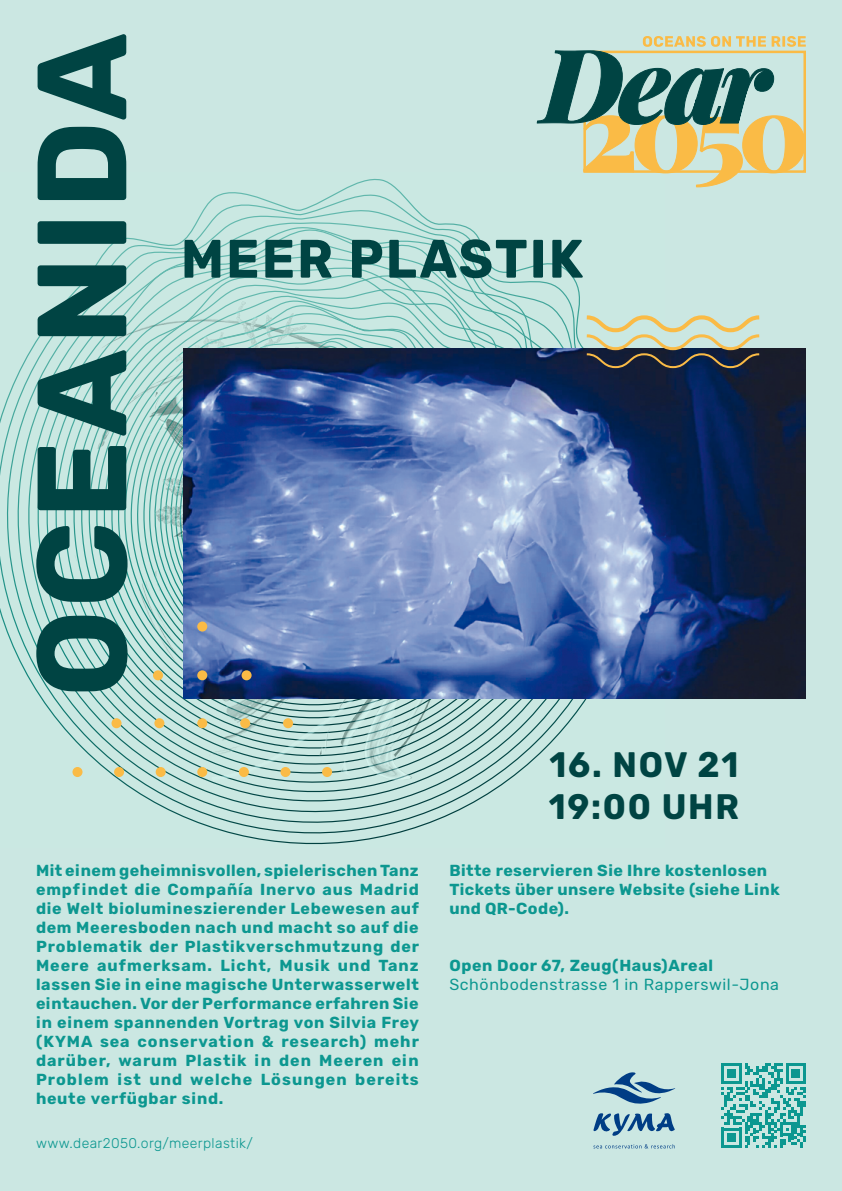
<style>
.page{position:relative;width:842px;height:1191px;background:#cbe7e2}
.page>*{position:absolute;margin:0;border:0;box-sizing:border-box;transform-origin:0 0}
.t1{font:700 126.7px "Rubik";letter-spacing:.03em;color:#004443;scale:.96 1}
.t2{font:700 54px "Rubik";letter-spacing:.04em;color:#004443;scale:.96 1}
.t3{font:700 35.4px/42px "Rubik";letter-spacing:.05em;color:#004443;scale:.96 1}
.t4{font:700 16px/19px "Rubik";letter-spacing:.03em;color:#0c9790}
.t5{font:16px "Rubik";letter-spacing:.04em;color:#0c9790}
.t6{font:300 14px "Rubik";letter-spacing:.03em;color:#0c9790}
</style>
<div class="page">
<svg style="left:0;top:179px;width:659px;height:665px"></svg>
<img style="left:74px;top:301px;width:405px;height:479px">
<img style="left:183px;top:348px;width:622px;height:350px">
<svg style="left:537px;top:36px;width:269px;height:151px"></svg>
<svg style="left:583px;top:313px;width:180px;height:56px"></svg>
<div style="left:114px;top:767px;width:10px;height:10px;background:#fabb46;border-radius:50%"></div>
<div style="left:72px;top:767px;width:11px;height:10px;background:#fabb46;border-radius:50%"></div>
<div style="left:156px;top:767px;width:10px;height:10px;background:#fabb46;border-radius:50%"></div>
<div style="left:197px;top:767px;width:10px;height:10px;background:#fabb46;border-radius:50%"></div>
<div style="left:239px;top:767px;width:10px;height:10px;background:#fabb46;border-radius:50%"></div>
<div style="left:280px;top:767px;width:10px;height:10px;background:#fabb46;border-radius:50%"></div>
<div style="left:322px;top:767px;width:10px;height:10px;background:#fabb46;border-radius:50%"></div>
<div style="left:111px;top:718px;width:11px;height:10px;background:#fabb46;border-radius:50%"></div>
<div style="left:154px;top:718px;width:10px;height:10px;background:#fabb46;border-radius:50%"></div>
<div style="left:197px;top:718px;width:10px;height:10px;background:#fabb46;border-radius:50%"></div>
<div style="left:240px;top:718px;width:10px;height:10px;background:#fabb46;border-radius:50%"></div>
<div style="left:283px;top:718px;width:10px;height:10px;background:#fabb46;border-radius:50%"></div>
<div style="left:153px;top:670px;width:10px;height:10px;background:#fabb46;border-radius:50%"></div>
<div style="left:197px;top:670px;width:10px;height:10px;background:#fabb46;border-radius:50%"></div>
<div style="left:242px;top:670px;width:10px;height:10px;background:#fabb46;border-radius:50%"></div>
<div style="left:197px;top:621px;width:10px;height:10px;background:#fabb46;border-radius:50%"></div>
<svg style="left:593px;top:1144px;width:82px;height:4px"></svg>
<svg style="left:593px;top:1113px;width:82px;height:22px"></svg>
<svg style="left:593px;top:1072px;width:82px;height:32px"></svg>
<svg style="left:721px;top:1063px;width:85px;height:85px"></svg>
<h1 class="t1" style="left:12px;top:697px;width:693px;rotate:-90deg">OCEANIDA</h1>
<h2 class="t2" style="left:181px;top:229px;width:421px">MEER PLASTIK</h2>
<h3 class="t3" style="left:549px;top:744px;width:199px">16. NOV 21<br>19:00 UHR</h3>
<p class="t4" style="left:36px;top:861px;width:385px;text-align:justify">Mit einem geheimnisvollen, spielerischen Tanz empfindet die Compañía Inervo aus Madrid die Welt biolumineszierender Lebewesen auf dem Meeresboden nach und macht so auf die Problematik der Plastikverschmutzung der Meere aufmerksam. Licht, Musik und Tanz lassen Sie in eine magische Unterwasserwelt eintauchen. Vor der Performance erfahren Sie in einem spannenden Vortrag von Silvia Frey (KYMA sea conservation &amp; research) mehr darüber, warum Plastik in den Meeren ein Problem ist und welche Lösungen bereits heute verfügbar sind.</p>
<p class="t6" style="left:36px;top:1135px;width:218px">www.dear2050.org/meerplastik/</p>
<p class="t4" style="left:449px;top:861px;width:332px">Bitte reservieren Sie Ihre kostenlosen<br>Tickets über unsere Website (siehe Link und QR-Code).</p>
<p class="t4" style="left:449px;top:956px;width:265px">Open Door 67, Zeug(Haus)Areal</p>
<p class="t5" style="left:449px;top:975px;width:331px">Schönbodenstrasse 1 in Rapperswil-Jona</p>
</div>
